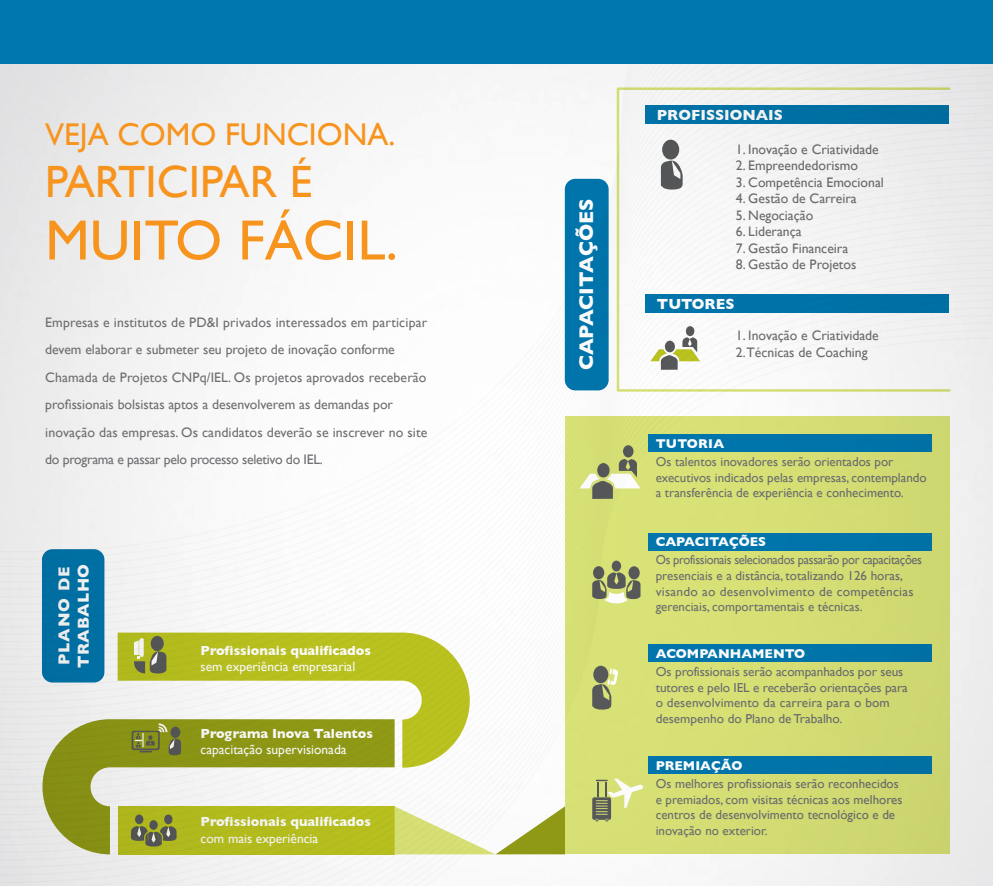
<style>
.page{position:relative;width:993px;height:886px;background:#fff}
.page>*{position:absolute;margin:0;border:0;box-sizing:border-box;transform-origin:0 0}
.t1{font:57px "Gill Sans";color:#f7941e}
.t2{font:45.25px "Gill Sans";color:#f7941e}
.t3{font:31.5px "Gill Sans";color:#f7941e}
.t4{font:700 20.12px "Gill Sans";color:#fff}
.t5{font:700 16.12px/19.4px "Gill Sans";letter-spacing:.02em;color:#fff}
.t6{font:700 14.88px "Gill Sans";color:#fff}
.t7{font:13.75px/27.5px "Gill Sans";color:#6d6e71}
.t8{font:700 13.5px "Gill Sans";color:#fff}
.t9{font:13.5px "Gill Sans";color:#fff}
.t10{font:13px/15.6px "Gill Sans";color:#6d6e71}
.t11{font:13px/15.6px "Gill Sans";color:#6d6e71;scale:.96 1}
.t12{font:700 13px "Gill Sans";color:#fff}
.t13{font:700 13px "Gill Sans";letter-spacing:.02em;color:#fff}
</style>
<div class="page">
<img style="left:0;top:63px;width:992px;height:823px">
<div style="left:0;top:0;width:992px;height:63px;background:#0077ae"></div>
<div style="left:565px;top:417px;width:384px;height:437px;background:#dae477"></div>
<div style="left:42px;top:549px;width:62px;height:133px;background:#006ea2;border-radius:11px"></div>
<svg style="left:118px;top:632px;width:351px;height:136px;fill:#b9c21e"></svg>
<svg style="left:42px;top:719px;width:352px;height:135px"></svg>
<div style="left:645px;top:294px;width:304px;height:19px;background:#0077ae"></div>
<div style="left:645px;top:105px;width:304px;height:19px;background:#0070a3"></div>
<div style="left:662px;top:140px;width:17px;height:20px;background:#58595b;border-radius:50%"></div>
<svg style="left:660px;top:160px;width:22px;height:30px"></svg>
<div style="left:616px;top:87px;width:334px;height:305px;border:2px solid #dae477"></div>
<div style="left:151px;top:636px;width:13px;height:15px;background:#58595b;border-radius:50%"></div>
<svg style="left:134px;top:638px;width:32px;height:35px"></svg>
<svg style="left:132px;top:723px;width:49px;height:32px;background:#7e8433"></svg>
<div style="left:164px;top:814px;width:8px;height:10px;background:#58595b;border-radius:50%"></div>
<div style="left:149px;top:820px;width:9px;height:10px;background:#58595b;border-radius:50%"></div>
<div style="left:135px;top:814px;width:8px;height:10px;background:#58595b;border-radius:50%"></div>
<svg style="left:131px;top:826px;width:45px;height:20px"></svg>
<div style="left:648px;top:434px;width:283px;height:18px;background:#0077ae"></div>
<div style="left:648px;top:533px;width:283px;height:18px;background:#0077ae"></div>
<div style="left:628px;top:566px;width:11px;height:13px;background:#58595b;border-radius:50%"></div>
<div style="left:611px;top:561px;width:10px;height:10px;background:#58595b;border-radius:50%"></div>
<svg style="left:592px;top:572px;width:48px;height:31px"></svg>
<div style="left:593px;top:566px;width:11px;height:13px;background:#58595b;border-radius:50%"></div>
<div style="left:648px;top:644px;width:283px;height:17px;background:#0077ae"></div>
<div style="left:593px;top:666px;width:15px;height:17px;background:#58595b;border-radius:50%"></div>
<svg style="left:592px;top:668px;width:26px;height:41px"></svg>
<div style="left:648px;top:756px;width:283px;height:18px;background:#0077ae"></div>
<svg style="left:592px;top:778px;width:51px;height:43px"></svg>
<svg style="left:394px;top:806px;width:171px;height:48px"></svg>
<div style="left:564px;top:179px;width:44px;height:211px;background:#0077ae;border-radius:11px"></div>
<div style="left:622px;top:445px;width:11px;height:12px;background:#58595b;border-radius:50%"></div>
<svg style="left:579px;top:459px;width:61px;height:40px"></svg>
<div style="left:685px;top:326px;width:9px;height:10px;background:#58595b;border-radius:50%"></div>
<svg style="left:650px;top:337px;width:50px;height:33px"></svg>
<h3 class="t3" style="left:45px;top:116px;width:351px">VEJA COMO FUNCIONA.</h3>
<h2 class="t2" style="left:45px;top:155px;width:268px">PARTICIPAR É</h2>
<h1 class="t1" style="left:45px;top:207px;width:354px">MUITO FÁCIL.</h1>
<p class="t7" style="left:45px;top:308px;width:383px">Empresas e institutos de PD&amp;I privados interessados em participar devem elaborar e submeter seu projeto de inovação conforme Chamada de Projetos CNPq/IEL. Os projetos aprovados receberão profissionais bolsistas aptos a desenvolverem as demandas por inovação das empresas. Os candidatos deverão se inscrever no site do programa e passar pelo processo seletivo do IEL.</p>
<p class="t5" style="left:54px;top:668px;width:105px;rotate:-90deg">PLANO DE<br>TRABALHO</p>
<p class="t8" style="left:200px;top:642px;width:172px">Profissionais qualificados</p>
<p class="t9" style="left:200px;top:658px;width:156px">sem experiência empresarial</p>
<p class="t8" style="left:200px;top:726px;width:174px">Programa Inova Talentos</p>
<p class="t9" style="left:200px;top:742px;width:147px">capacitação supervisionada</p>
<p class="t8" style="left:200px;top:814px;width:172px">Profissionais qualificados</p>
<p class="t9" style="left:200px;top:830px;width:119px">com mais experiência</p>
<h3 class="t4" style="left:574px;top:370px;width:173px;rotate:-90deg">CAPACITAÇÕES</h3>
<p class="t6" style="left:656px;top:106px;width:127px">PROFISSIONAIS</p>
<p class="t7" style="left:735px;top:135px;width:144px">1. Inovação e Criatividade</p>
<p class="t7" style="left:735px;top:152px;width:123px">2. Empreendedorismo</p>
<p class="t7" style="left:735px;top:168px;width:149px">3. Competência Emocional</p>
<p class="t7" style="left:735px;top:185px;width:122px">4. Gestão de Carreira</p>
<p class="t7" style="left:735px;top:201px;width:79px">5. Negociação</p>
<p class="t7" style="left:735px;top:218px;width:67px">6. Liderança</p>
<p class="t7" style="left:735px;top:234px;width:114px">7. Gestão Financeira</p>
<p class="t7" style="left:735px;top:251px;width:122px">8. Gestão de Projetos</p>
<p class="t6" style="left:656px;top:295px;width:79px">TUTORES</p>
<p class="t7" style="left:735px;top:327px;width:144px;line-height:16.5px">1. Inovação e Criatividade<br>2.Técnicas de Coaching</p>
<p class="t13" style="left:655px;top:436px;width:70px">TUTORIA</p>
<p class="t10" style="left:655px;top:454px;width:272px">Os talentos inovadores serão orientados por executivos indicados pelas empresas, contemplando a transferência de experiência e conhecimento.</p>
<p class="t12" style="left:655px;top:534px;width:112px">CAPACITAÇÕES</p>
<p class="t11" style="left:655px;top:552px;width:279px">Os profissionais selecionados passarão por capacitações presenciais e a distância, totalizando 126 horas, visando ao desenvolvimento de competências gerenciais, comportamentais e técnicas.</p>
<p class="t12" style="left:655px;top:646px;width:151px">ACOMPANHAMENTO</p>
<p class="t10" style="left:655px;top:664px;width:253px">Os profissionais serão acompanhados por seus tutores e pelo IEL e receberão orientações para o desenvolvimento da carreira para o bom desempenho do Plano de Trabalho.</p>
<p class="t12" style="left:655px;top:758px;width:88px">PREMIAÇÃO</p>
<p class="t10" style="left:655px;top:776px;width:248px">Os melhores profissionais serão reconhecidos e premiados, com visitas técnicas aos melhores centros de desenvolvimento tecnológico e de inovação no exterior.</p>
</div>
